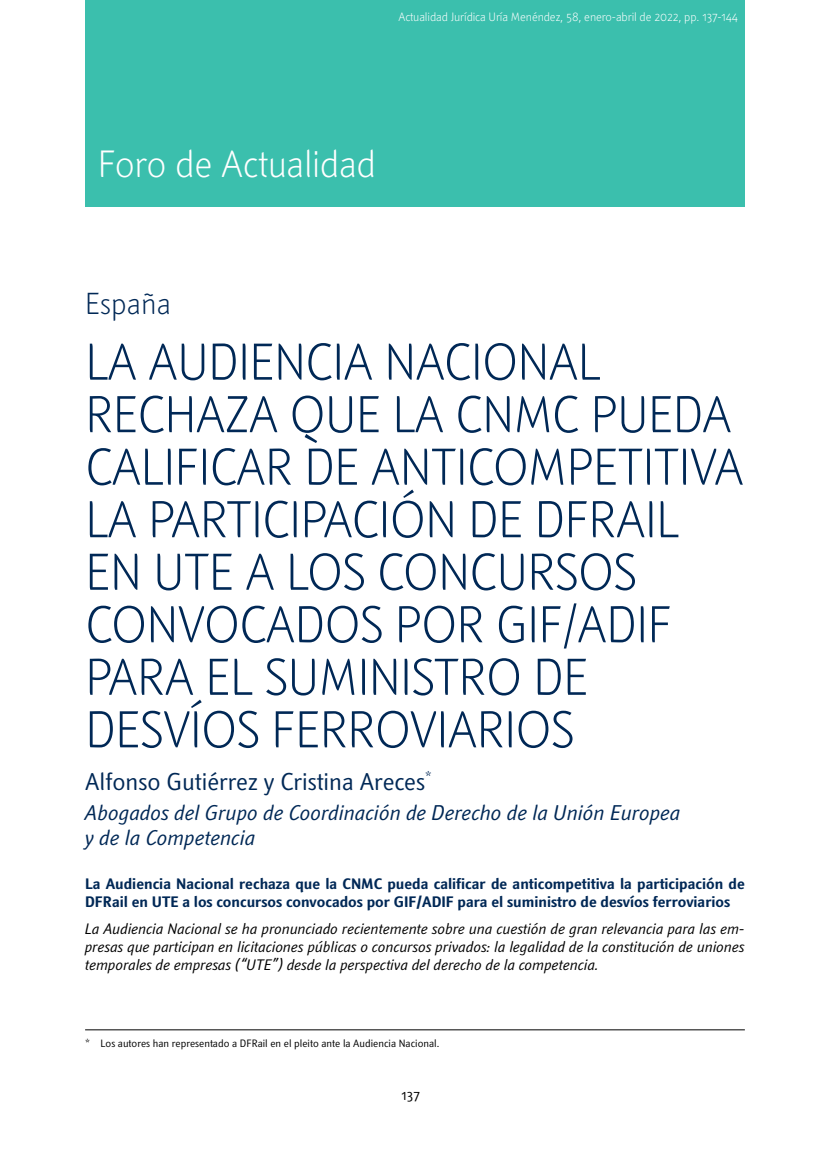
<style>
.page{position:relative;width:830px;height:1149px;background:#fff}
.page>*{position:absolute;margin:0;border:0;box-sizing:border-box;transform-origin:0 0}
.t1{font:300 51px/52.5px "Textra LT";letter-spacing:-.02em;color:#002856}
.t2{font:300 37.5px "Textra LT";letter-spacing:-.01em;color:#fff}
.t3{font:300 30px "Textra LT";color:#002856}
.t4{font:24px "Textra LT";color:#002856}
.t5{font:italic 21px/25.5px "Textra LT";color:#002856}
.t6{font:italic 15px/18px "Textra LT";color:#000;text-align:justify}
.t7{font:700 15px/18px "Textra LT";color:#002856}
.t8{font:13.5px "Textra LT";color:#000}
.t9{font:300 12px "Textra LT";letter-spacing:-.01em;color:#fff}
.t10{font:10.5px "Textra LT";color:#000}
</style>
<div class="page">
<div style="left:85px;top:0;width:659px;height:207px;background:#3bbfad"></div>
<hr style="left:85px;top:1029px;width:659px;height:1px;background:#000">
<p class="t9" style="left:398px;top:9px;width:341px">Actualidad Jurídica Uría Menéndez, 58, enero-abril de 2022, pp. 137-144</p>
<h2 class="t2" style="left:98px;top:140px;width:279px">Foro de Actualidad</h2>
<h3 class="t3" style="left:85px;top:285px;width:87px">España</h3>
<h1 class="t1" style="left:85px;top:334px;width:660px">LA AUDIENCIA NACIONAL<br>RECHAZA QUE LA CNMC PUEDA<br>CALIFICAR DE ANTICOMPETITIVA<br>LA PARTICIPACIÓN DE DFRAIL<br>EN UTE A LOS CONCURSOS<br>CONVOCADOS POR GIF/ADIF<br>PARA EL SUMINISTRO DE<br>DESVÍOS FERROVIARIOS</h1>
<h3 class="t4" style="left:85px;top:766px;width:348px">Alfonso Gutiérrez y Cristina Areces<sup>*</sup></h3>
<h3 class="t5" style="left:85px;top:799px;width:596px">Abogados del Grupo de Coordinación de Derecho de la Unión Europea y de la Competencia</h3>
<p class="t7" style="left:85px;top:874px;width:661px">La Audiencia Nacional rechaza que la CNMC pueda calificar de anticompetitiva la participación de<br>DFRail en UTE a los concursos convocados por GIF/ADIF para el suministro de desvíos ferroviarios</p>
<p class="t6" style="left:85px;top:919px;width:660px">La Audiencia Nacional se ha pronunciado recientemente sobre una cuestión de gran relevancia para las em&shy;presas que participan en licitaciones públicas o concursos privados: la legalidad de la constitución de uniones temporales de empresas (“UTE”) desde la perspectiva del derecho de la competencia.</p>
<p class="t10" style="left:85px;top:1036px;width:355px">* Los autores han representado a DFRail en el pleito ante la Audiencia Nacional.</p>
<p class="t8" style="left:401px;top:1086px;width:20px">137</p>
</div>
